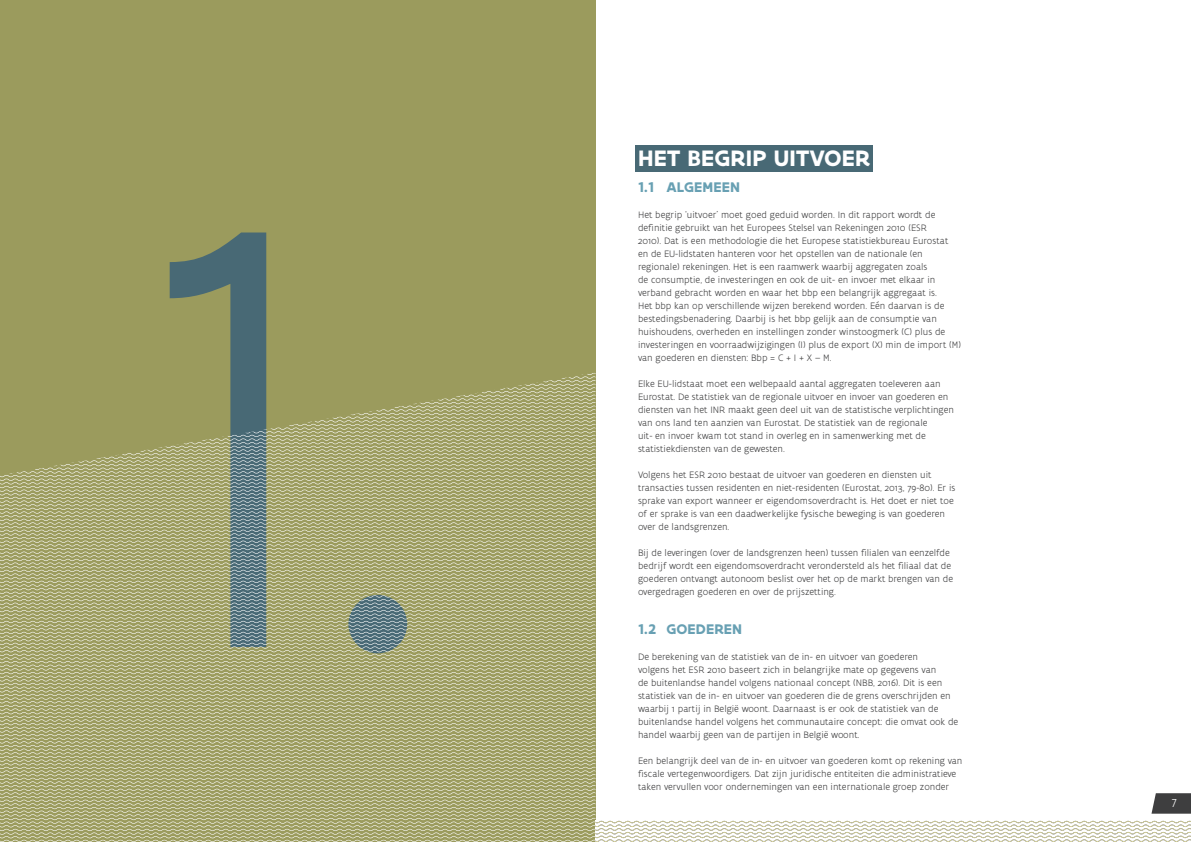
<style>
.page{position:relative;width:1191px;height:842px;background:#fff}
.page>*{position:absolute;margin:0;border:0;box-sizing:border-box;transform-origin:0 0}
.t1{font:300 condensed 644.1px "Flanders Art Sans";color:#486975}
.t2{font:700 24px "Flanders Art Sans";letter-spacing:.005em;color:#fff}
.t3{font:700 15px "Flanders Art Sans";letter-spacing:.005em;color:#68a0b3}
.t4{font:300 12.3px "Flanders Art Sans";color:#fff}
.t5{font:300 10px/13px "Flanders Art Sans";color:#3e3e3f}
</style>
<div class="page">
<div style="left:0;top:0;width:595px;height:842px;background:#9b9b5d"></div>
<svg style="left:1151px;top:793px;width:40px;height:21px"></svg>
<img style="left:595px;top:820px;width:596px;height:22px">
<div style="left:635px;top:145px;width:238px;height:27px;background:#486975"></div>
<svg style="left:0;top:373px;width:595px;height:469px"></svg>
<h1 class="t1" style="left:157px;top:98px;width:283px">1.</h1>
<p class="t2" style="left:638px;top:143px;width:234px">HET BEGRIP UITVOER</p>
<p class="t3" style="left:638px;top:178px;width:103px">1.1 ALGEMEEN</p>
<p class="t5" style="left:638px;top:208px;width:324px">Het begrip ‘uitvoer’ moet goed geduid worden. In dit rapport wordt de definitie gebruikt van het Europees Stelsel van Rekeningen 2010 (ESR<br>2010). Dat is een methodologie die het Europese statistiekbureau Eurostat en de EU-lidstaten hanteren voor het opstellen van de nationale (en regionale) rekeningen. Het is een raamwerk waarbij aggregaten zoals<br>de consumptie, de investeringen en ook de uit- en invoer met elkaar in verband gebracht worden en waar het bbp een belangrijk aggregaat is.<br>Het bbp kan op verschillende wijzen berekend worden. Eén daarvan is de bestedingsbenadering. Daarbij is het bbp gelijk aan de consumptie van huishoudens, overheden en instellingen zonder winstoogmerk (C) plus de investeringen en voorraadwijzigingen (I) plus de export (X) min de import (M) van goederen en diensten: Bbp = C + I + X – M.</p>
<p class="t5" style="left:638px;top:377px;width:317px">Elke EU-lidstaat moet een welbepaald aantal aggregaten toeleveren aan Eurostat. De statistiek van de regionale uitvoer en invoer van goederen en diensten van het INR maakt geen deel uit van de statistische verplichtingen van ons land ten aanzien van Eurostat. De statistiek van de regionale<br>uit- en invoer kwam tot stand in overleg en in samenwerking met de statistiekdiensten van de gewesten.</p>
<p class="t5" style="left:638px;top:468px;width:319px">Volgens het ESR 2010 bestaat de uitvoer van goederen en diensten uit transacties tussen residenten en niet-residenten (Eurostat, 2013, 79-80). Er is sprake van export wanneer er eigendomsoverdracht is. Het doet er niet toe of er sprake is van een daadwerkelijke fysische beweging is van goederen over de landsgrenzen.</p>
<p class="t5" style="left:638px;top:546px;width:316px">Bij de leveringen (over de landsgrenzen heen) tussen filialen van eenzelfde bedrijf wordt een eigendomsoverdracht verondersteld als het filiaal dat de goederen ontvangt autonoom beslist over het op de markt brengen van de overgedragen goederen en over de prijszetting.</p>
<p class="t3" style="left:638px;top:620px;width:106px">1.2 GOEDEREN</p>
<p class="t5" style="left:638px;top:650px;width:322px">De berekening van de statistiek van de in- en uitvoer van goederen<br>volgens het ESR 2010 baseert zich in belangrijke mate op gegevens van<br>de buitenlandse handel volgens nationaal concept (NBB, 2016). Dit is een statistiek van de in- en uitvoer van goederen die de grens overschrijden en waarbij 1 partij in België woont. Daarnaast is er ook de statistiek van de buitenlandse handel volgens het communautaire concept: die omvat ook de handel waarbij geen van de partijen in België woont.</p>
<p class="t5" style="left:638px;top:754px;width:326px">Een belangrijk deel van de in- en uitvoer van goederen komt op rekening van fiscale vertegenwoordigers. Dat zijn juridische entiteiten die administratieve taken vervullen voor ondernemingen van een internationale groep zonder</p>
<p class="t4" style="left:1171px;top:796px;width:6px">7</p>
</div>
